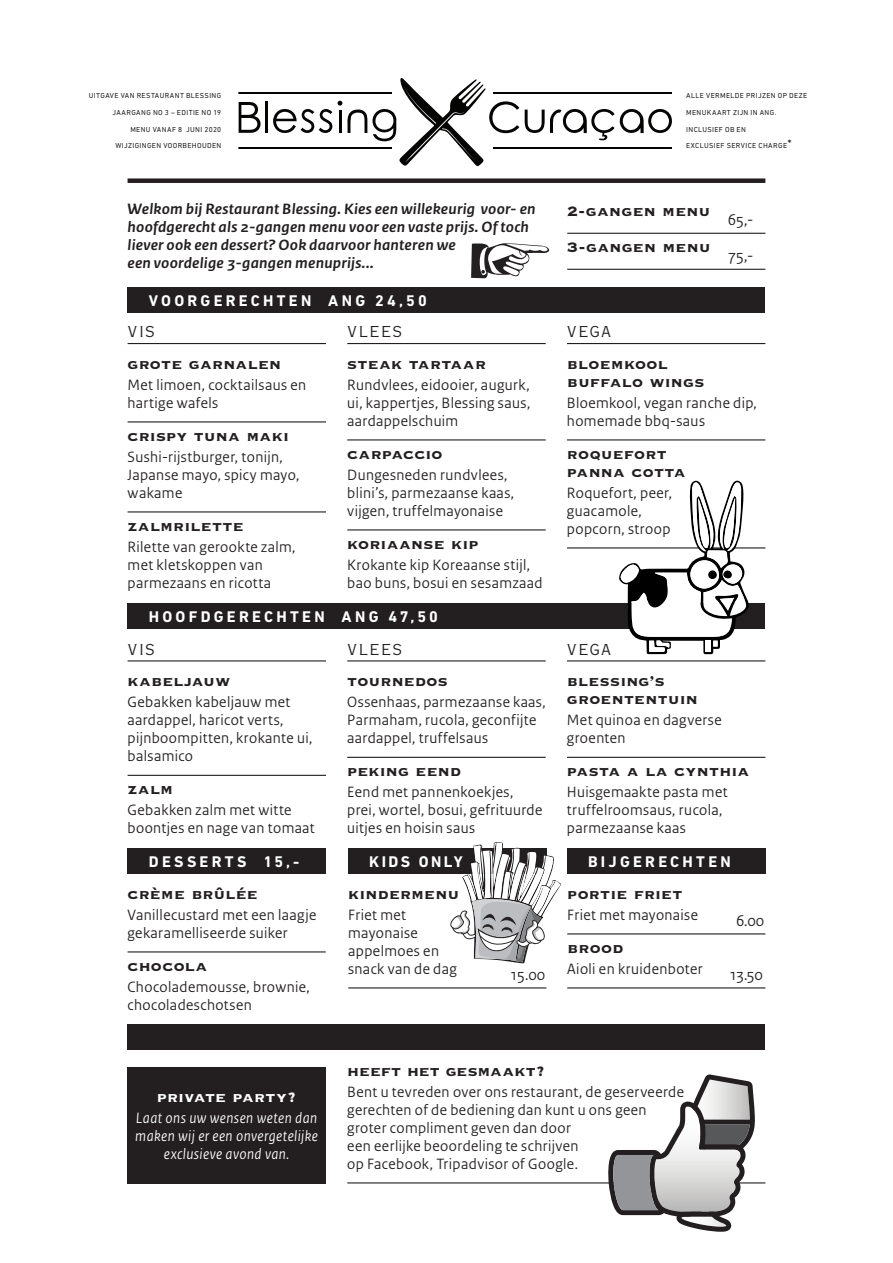
<style>
.page{position:relative;width:893px;height:1263px;background:#fff}
.page>*{position:absolute;margin:0;border:0;box-sizing:border-box;transform-origin:0 0}
.t1{font:60px "Handmade";color:#231f20}
.KOPPEN{font:18px/18px "Copperplate Gothic Std 33 BC";letter-spacing:.01em;color:#231f20}
.HEADING{font:18px "Copperplate Gothic Std 29 AB";letter-spacing:.085em;color:#231f20}
.KOPPEN-2{font:18px "Copperplate Gothic Std 33 BC";letter-spacing:.005em;color:#fff}
.PRIJS{font:16.5px "Rijksoverheid Sans";letter-spacing:-.03em;color:#231f20}
.NEW_BODY{font:15.75px/18px "Rijksoverheid Sans";letter-spacing:.025em;color:#231f20}
.NEW_BODY-2{font:italic 700 15.75px/18px "Rijksoverheid Sans";letter-spacing:.015em;color:#231f20;scale:1.11 1}
.NEW_BODY_BLOCK{font:15.75px "Rijksoverheid Sans";letter-spacing:.025em;color:#231f20}
.body_diap_center{font:italic 15.75px/18px "Rijksoverheid Sans";letter-spacing:.03em;color:#fff;text-align:center}
.NEW_BODY-3{font:700 15.75px "DIN Next LT Pro";letter-spacing:.205em;color:#fff}
.NEW_BODY-4{font:700 15.75px "DIN Next LT Pro";letter-spacing:.155em;color:#fff}
.NEW_BODY-5{font:7.35px "DIN Next LT Pro";letter-spacing:.05em;color:#231f20}
.s1{font-size:12.6px}
</style>
<div class="page">
<hr style="left:128px;top:951px;width:198px;height:1px;background:#231f20">
<hr style="left:128px;top:343px;width:198px;height:1px;background:#231f20">
<hr style="left:128px;top:421px;width:198px;height:1px;background:#231f20">
<hr style="left:128px;top:511px;width:198px;height:1px;background:#231f20">
<hr style="left:347px;top:343px;width:199px;height:1px;background:#231f20">
<hr style="left:347px;top:439px;width:199px;height:1px;background:#231f20">
<hr style="left:347px;top:529px;width:199px;height:1px;background:#231f20">
<hr style="left:567px;top:343px;width:198px;height:1px;background:#231f20">
<hr style="left:567px;top:439px;width:198px;height:1px;background:#231f20">
<hr style="left:567px;top:547px;width:198px;height:1px;background:#231f20">
<div style="left:128px;top:288px;width:637px;height:25px;background:#231f20"></div>
<div style="left:128px;top:178px;width:637px;height:5px;background:#231f20"></div>
<hr style="left:265px;top:101px;width:3px;height:32px;background:#040503">
<hr style="left:238px;top:92px;width:154px;height:2px;background:#040503">
<svg style="left:273px;top:109px;width:59px;height:24px"></svg>
<hr style="left:238px;top:147px;width:154px;height:2px;background:#040503">
<svg style="left:238px;top:102px;width:23px;height:31px"></svg>
<svg style="left:338px;top:78px;width:334px;height:88px"></svg>
<hr style="left:128px;top:660px;width:198px;height:1px;background:#231f20">
<hr style="left:128px;top:775px;width:198px;height:1px;background:#231f20">
<hr style="left:347px;top:660px;width:199px;height:1px;background:#231f20">
<hr style="left:347px;top:757px;width:199px;height:1px;background:#231f20">
<hr style="left:567px;top:660px;width:198px;height:1px;background:#231f20">
<hr style="left:567px;top:757px;width:198px;height:1px;background:#231f20">
<div style="left:128px;top:603px;width:637px;height:25px;background:#231f20"></div>
<div style="left:128px;top:1024px;width:637px;height:25px;background:#231f20"></div>
<div style="left:128px;top:848px;width:198px;height:26px;background:#231f20"></div>
<div style="left:348px;top:848px;width:198px;height:26px;background:#231f20"></div>
<div style="left:567px;top:848px;width:198px;height:26px;background:#231f20"></div>
<hr style="left:348px;top:987px;width:198px;height:1px;background:#231f20">
<hr style="left:567px;top:933px;width:198px;height:1px;background:#231f20">
<hr style="left:567px;top:987px;width:198px;height:1px;background:#231f20">
<hr style="left:347px;top:1182px;width:418px;height:1px;background:#231f20">
<svg style="left:450px;top:842px;width:111px;height:121px"></svg>
<svg style="left:607px;top:1074px;width:148px;height:158px"></svg>
<div style="left:128px;top:1067px;width:198px;height:117px;background:#231f20"></div>
<svg style="left:619px;top:480px;width:132px;height:174px"></svg>
<div style="left:708px;top:570px;width:9px;height:9px;background:#000;border-radius:50%"></div>
<svg style="left:723px;top:570px;width:9px;height:8px"></svg>
<hr style="left:567px;top:233px;width:198px;height:1px;background:#231f20">
<hr style="left:567px;top:269px;width:198px;height:1px;background:#231f20">
<p class="NEW_BODY-5" style="left:89px;top:91px;width:134px">UITGAVE VAN RESTAURANT BLESSING</p>
<p class="NEW_BODY-5" style="left:113px;top:108px;width:110px">JAARGANG NO 3 – EDITIE NO 19</p>
<p class="NEW_BODY-5" style="left:130px;top:125px;width:92px">MENU VANAF 8 JUNI 2020</p>
<p class="NEW_BODY-5" style="left:115px;top:142px;width:107px">WIJZIGINGEN VOORBEHOUDEN</p>
<p class="NEW_BODY-5" style="left:686px;top:91px;width:122px">ALLE VERMELDE PRIJZEN OP DEZE</p>
<p class="NEW_BODY-5" style="left:686px;top:108px;width:92px">MENUKAART ZIJN IN ANG.</p>
<p class="NEW_BODY-5" style="left:686px;top:125px;width:61px">INCLUSIEF OB EN</p>
<p class="NEW_BODY-5" style="left:686px;top:142px;width:107px">EXCLUSIEF SERVICE CHARGE<span class="s1">*</span></p>
<p class="NEW_BODY-2" style="left:128px;top:200px;width:369px">Welkom bij Restaurant Blessing. Kies een willekeurig voor- en hoofdgerecht als 2-gangen menu voor een vaste prijs. Of toch liever ook een dessert? Ook daarvoor hanteren we</p>
<p class="NEW_BODY-2" style="left:128px;top:254px;width:223px">een voordelige 3-gangen menuprijs...</p>
<p class="KOPPEN" style="left:567px;top:202px;width:145px">2-gangen menu</p>
<p class="PRIJS" style="left:728px;top:210px;width:27px">65,-</p>
<p class="t1" style="left:470px;top:224px;width:81px">&lt;</p>
<p class="PRIJS" style="left:728px;top:246px;width:27px">75,-</p>
<p class="KOPPEN" style="left:567px;top:238px;width:145px">3-gangen menu</p>
<p class="NEW_BODY-3" style="left:149px;top:292px;width:280px">VOORGERECHTEN ANG 24,50</p>
<p class="HEADING" style="left:128px;top:320px;width:28px">VIS</p>
<p class="KOPPEN" style="left:128px;top:355px;width:155px">grote garnalen</p>
<p class="NEW_BODY" style="left:128px;top:376px;width:180px">Met limoen, cocktailsaus en hartige wafels</p>
<p class="KOPPEN" style="left:128px;top:427px;width:163px">crispy tuna maki</p>
<p class="NEW_BODY" style="left:128px;top:448px;width:173px">Sushi-rijstburger, tonijn,<br>Japanse mayo, spicy mayo, wakame</p>
<p class="KOPPEN" style="left:128px;top:517px;width:118px">zalmrilette</p>
<p class="NEW_BODY" style="left:128px;top:538px;width:169px">Rilette van gerookte zalm, met kletskoppen van parmezaans en ricotta</p>
<p class="HEADING" style="left:347px;top:320px;width:56px">VLEES</p>
<p class="KOPPEN" style="left:347px;top:355px;width:140px">steak tartaar</p>
<p class="NEW_BODY" style="left:347px;top:376px;width:185px;text-align:justify">Rundvlees, eidooier, augurk, ui, kappertjes, Blessing saus, aardappelschuim</p>
<p class="KOPPEN" style="left:347px;top:445px;width:97px">carpaccio</p>
<p class="NEW_BODY" style="left:347px;top:466px;width:168px">Dungesneden rundvlees, blini’s, parmezaanse kaas, vijgen, truffelmayonaise</p>
<p class="KOPPEN" style="left:347px;top:535px;width:133px">koriaanse kip</p>
<p class="NEW_BODY" style="left:347px;top:556px;width:197px">Krokante kip Koreaanse stijl, bao buns, bosui en sesamzaad</p>
<p class="NEW_BODY-3" style="left:149px;top:607px;width:291px">HOOFDGERECHTEN ANG 47,50</p>
<p class="HEADING" style="left:128px;top:637px;width:28px">VIS</p>
<p class="KOPPEN" style="left:128px;top:672px;width:104px">kabeljauw</p>
<p class="NEW_BODY" style="left:128px;top:693px;width:186px">Gebakken kabeljauw met aardappel, haricot verts, pijnboompitten, krokante ui, balsamico</p>
<p class="KOPPEN" style="left:128px;top:780px;width:47px">zalm</p>
<p class="NEW_BODY" style="left:128px;top:801px;width:189px">Gebakken zalm met witte boontjes en nage van tomaat</p>
<p class="HEADING" style="left:347px;top:637px;width:56px">VLEES</p>
<p class="KOPPEN" style="left:347px;top:672px;width:102px">tournedos</p>
<p class="NEW_BODY" style="left:347px;top:693px;width:200px">Ossenhaas, parmezaanse kaas,<br>Parmaham, rucola, geconfijte aardappel, truffelsaus</p>
<p class="KOPPEN" style="left:347px;top:762px;width:115px">peking eend</p>
<p class="NEW_BODY" style="left:347px;top:783px;width:196px">Eend met pannenkoekjes, prei, wortel, bosui, gefrituurde uitjes en hoisin saus</p>
<p class="HEADING" style="left:567px;top:320px;width:46px">VEGA</p>
<p class="KOPPEN" style="left:567px;top:355px;width:139px">bloemkool buffalo wings</p>
<p class="NEW_BODY" style="left:567px;top:394px;width:191px">Bloemkool, vegan ranche dip, homemade bbq-saus</p>
<p class="KOPPEN" style="left:567px;top:445px;width:120px">roquefort panna cotta</p>
<p class="NEW_BODY" style="left:567px;top:484px;width:107px">Roquefort, peer,</p>
<p class="NEW_BODY" style="left:567px;top:502px;width:76px">guacamole,</p>
<p class="NEW_BODY" style="left:567px;top:520px;width:105px">popcorn, stroop</p>
<p class="HEADING" style="left:567px;top:637px;width:46px">VEGA</p>
<p class="KOPPEN" style="left:567px;top:672px;width:132px">blessing’s groententuin</p>
<p class="NEW_BODY" style="left:567px;top:711px;width:156px">Met quinoa en dagverse groenten</p>
<p class="KOPPEN" style="left:567px;top:762px;width:184px">pasta a la cynthia</p>
<p class="NEW_BODY" style="left:567px;top:783px;width:162px">Huisgemaakte pasta met truffelroomsaus, rucola, parmezaanse kaas</p>
<p class="NEW_BODY-3" style="left:149px;top:853px;width:152px">DESSERTS 15,-</p>
<p class="NEW_BODY-4" style="left:369px;top:853px;width:95px">KIDS ONLY</p>
<p class="NEW_BODY-3" style="left:588px;top:853px;width:144px">BIJGERECHTEN</p>
<p class="KOPPEN" style="left:348px;top:885px;width:113px">kindermenu</p>
<p class="NEW_BODY" style="left:348px;top:906px;width:59px">Friet met</p>
<p class="NEW_BODY" style="left:348px;top:924px;width:71px">mayonaise</p>
<p class="NEW_BODY" style="left:348px;top:942px;width:92px">appelmoes en</p>
<p class="NEW_BODY" style="left:348px;top:960px;width:110px">snack van de dag</p>
<p class="KOPPEN" style="left:128px;top:885px;width:132px">crème brûlée</p>
<p class="NEW_BODY" style="left:128px;top:906px;width:190px">Vanillecustard met een laagje gekaramelliseerde suiker</p>
<p class="KOPPEN" style="left:128px;top:957px;width:81px">chocola</p>
<p class="NEW_BODY" style="left:128px;top:978px;width:184px">Chocolademousse, brownie, chocoladeschotsen</p>
<p class="KOPPEN" style="left:567px;top:885px;width:117px">portie friet</p>
<p class="NEW_BODY" style="left:567px;top:906px;width:132px">Friet met mayonaise</p>
<p class="PRIJS" style="left:736px;top:911px;width:30px">6.00</p>
<p class="KOPPEN" style="left:567px;top:939px;width:58px">brood</p>
<p class="NEW_BODY" style="left:567px;top:960px;width:137px">Aioli en kruidenboter</p>
<p class="PRIJS" style="left:729px;top:965px;width:35px">13.50</p>
<p class="PRIJS" style="left:510px;top:965px;width:37px">15.00</p>
<p class="KOPPEN-2" style="left:157px;top:1088px;width:141px">private party?</p>
<p class="body_diap_center" style="left:135px;top:1109px;width:184px">Laat ons uw wensen weten dan maken wij er een onvergetelijke exclusieve avond van.</p>
<p class="KOPPEN" style="left:347px;top:1062px;width:199px">heeft het gesmaakt?</p>
<p class="NEW_BODY_BLOCK" style="left:347px;top:1082px;width:338px">Bent u tevreden over ons restaurant, de geserveerde</p>
<p class="NEW_BODY_BLOCK" style="left:347px;top:1100px;width:301px">gerechten of de bediening dan kunt u ons geen</p>
<p class="NEW_BODY_BLOCK" style="left:347px;top:1118px;width:225px">groter compliment geven dan door</p>
<p class="NEW_BODY_BLOCK" style="left:347px;top:1136px;width:233px">een eerlijke beoordeling te schrijven</p>
<p class="NEW_BODY_BLOCK" style="left:347px;top:1154px;width:232px">op Facebook, Tripadvisor of Google.</p>
</div>
